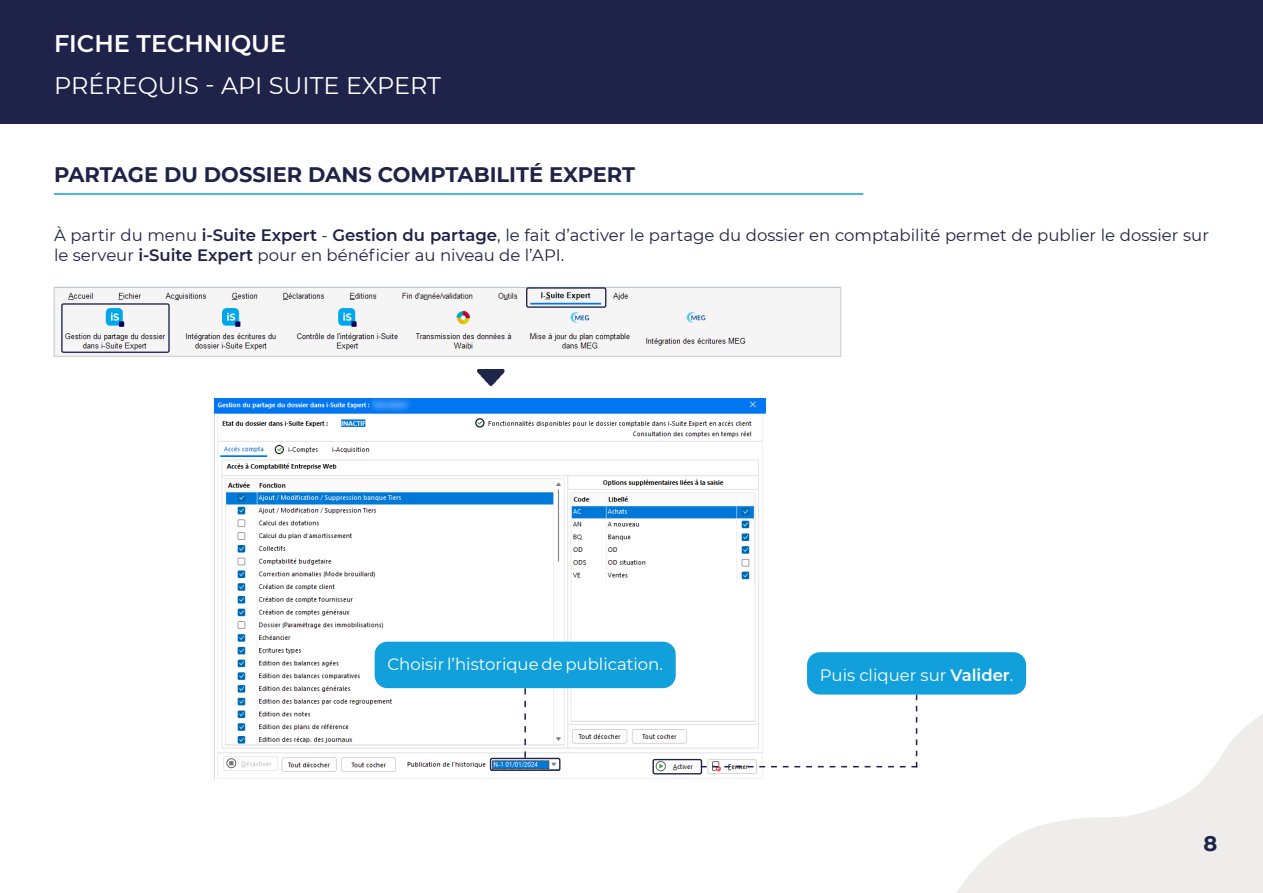
<style>
.page{position:relative;width:1263px;height:893px;background:#fff}
.page>*{position:absolute;margin:0;border:0;box-sizing:border-box;transform-origin:0 0}
.t1{font:24px "Montserrat";color:#fff}
.t2{font:600 24px "Montserrat";color:#fff}
.t3{font:700 21px "Montserrat";color:#1f2349}
.t4{font:16.5px/19.8px "Montserrat";color:#1f2349}
.t5{font:16.5px "Montserrat";color:#fff}
.s1{font-weight:600}
</style>
<div class="page">
<div style="left:0;top:0;width:1263px;height:123px;background:#1f2349"></div>
<svg style="left:956px;top:714px;width:307px;height:179px"></svg>
<img style="left:214px;top:399px;width:552px;height:381px">
<hr style="left:54px;top:193px;width:809px;height:2px;background:#11a0dc">
<img style="left:64px;top:289px;width:761px;height:62px">
<div style="left:54px;top:287px;width:787px;height:70px;border:1px solid #cdcccc"></div>
<div style="left:526px;top:287px;width:80px;height:21px;border:1px solid #1f2349;border-radius:2px"></div>
<div style="left:652px;top:759px;width:50px;height:15px;border:1px solid #1f2349;border-radius:2px"></div>
<div style="left:490px;top:758px;width:70px;height:13px;border:1px solid #1f2349;border-radius:2px"></div>
<div style="left:61px;top:303px;width:109px;height:50px;border:1px solid #1f2349;border-radius:2px"></div>
<img style="left:478px;top:369px;width:27px;height:17px">
<svg style="left:701px;top:695px;width:216px;height:72px"></svg>
<svg style="left:524px;top:688px;width:2px;height:70px"></svg>
<div style="left:807px;top:652px;width:219px;height:43px;background:#11a0dc;border-radius:13px"></div>
<div style="left:375px;top:642px;width:301px;height:46px;background:#11a0dc;border-radius:13px"></div>
<h1 class="t2" style="left:54px;top:26px;width:234px">FICHE TECHNIQUE</h1>
<h1 class="t1" style="left:54px;top:69px;width:388px">PRÉREQUIS - API SUITE EXPERT</h1>
<p class="t3" style="left:54px;top:159px;width:583px">PARTAGE DU DOSSIER DANS COMPTABILITÉ EXPERT</p>
<p class="t4" style="left:54px;top:225px;width:1156px">À partir du menu <span class="s1">i-Suite Expert</span> - <span class="s1">Gestion du partage</span>, le fait d’activer le partage du dossier en comptabilité permet de publier le dossier sur le serveur <span class="s1">i-Suite Expert</span> pour en bénéficier au niveau de l’API.</p>
<p class="t5" style="left:387px;top:653px;width:277px">Choisir l’historique de publication.</p>
<p class="t5" style="left:820px;top:664px;width:195px">Puis cliquer sur <span class="s1">Valider</span>.</p>
<p class="t3" style="left:1203px;top:829px;width:15px">8</p>
</div>
